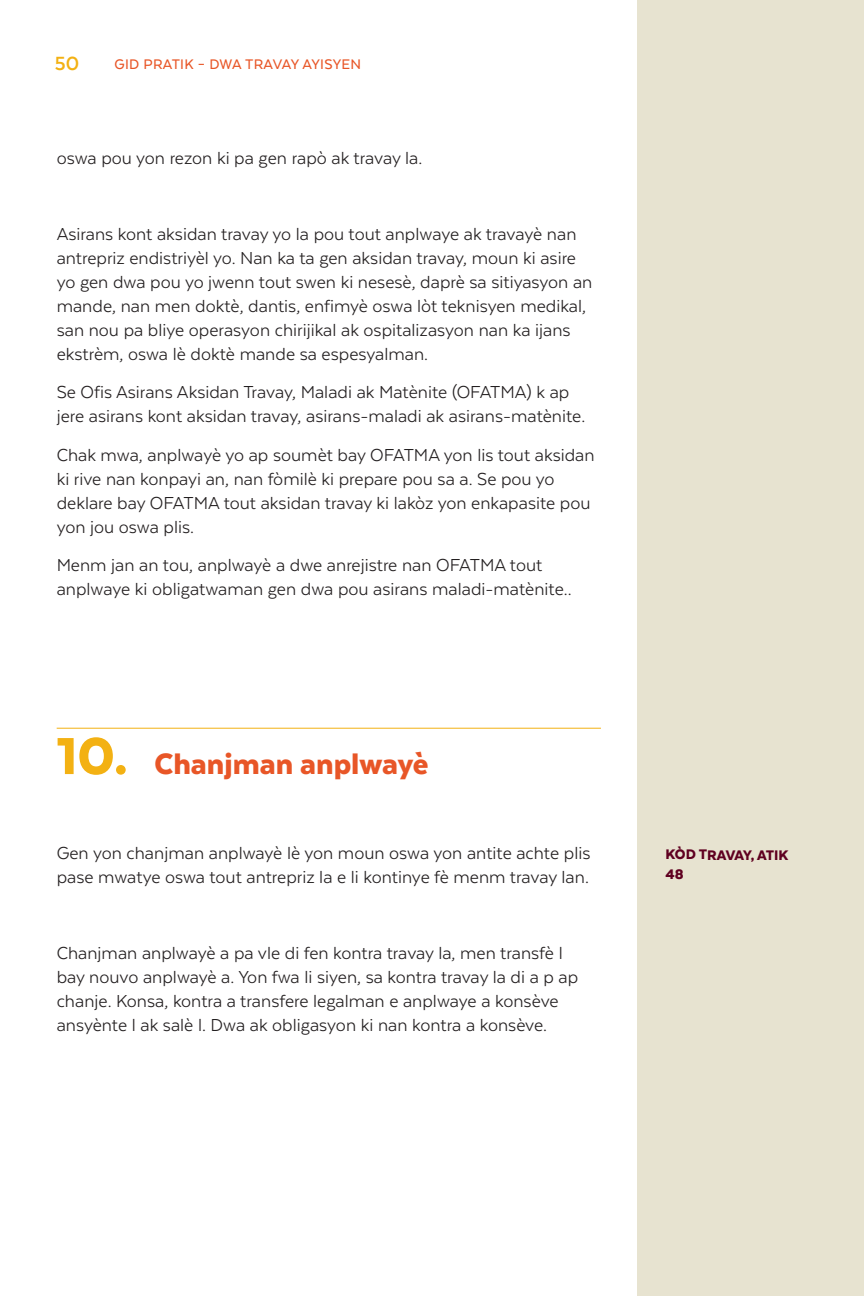
<style>
.page{position:relative;width:864px;height:1296px;background:#fff}
.page>*{position:absolute;margin:0;border:0;box-sizing:border-box;transform-origin:0 0}
.t1{font:900 34px "Texta";color:#e85627}
.t2{font:700 22px "Texta";color:#f3b113}
.t3{font:20px/24px "Texta";color:#231f20}
.t4{font:500 16px "Texta";letter-spacing:.02em;color:#e85627}
.t5{font:900 16px/19.2px "Texta";color:#5f0020}
.s1{font-size:60px;color:#f3b113}
</style>
<div class="page">
<div style="left:637px;top:0;width:227px;height:1296px;background:#e7e3d0"></div>
<hr style="left:57px;top:728px;width:544px;height:1px;background:#f3b113">
<p class="t2" style="left:55px;top:52px;width:26px">50</p>
<p class="t4" style="left:115px;top:56px;width:248px">Gid Pratik – DWA TRAVAY AYI SYEN</p>
<p class="t3" style="left:57px;top:146px;width:367px">oswa pou yon rezon ki pa gen rapò ak travay la.</p>
<p class="t3" style="left:57px;top:222px;width:537px">Asirans kont aksidan travay yo la pou tout anplwaye ak travayè nan antrepriz endistriyèl yo. Nan ka ta gen aksidan travay, moun ki asire yo gen dwa pou yo jwenn tout swen ki nesesè, daprè sa sitiyasyon an mande, nan men doktè, dantis, enfimyè oswa lòt teknisyen medikal, san nou pa bliye operasyon chirijikal ak ospitalizasyon nan ka ijans ekstrèm, oswa lè doktè mande sa espesyalman.</p>
<p class="t3" style="left:57px;top:380px;width:530px">Se Ofis Asirans Aksidan Travay, Maladi ak Matènite (OFATMA) k ap jere asirans kont aksidan travay, asirans-maladi ak asirans-matènite.</p>
<p class="t3" style="left:57px;top:442px;width:540px">Chak mwa, anplwayè yo ap soumèt bay OFATMA yon lis tout aksidan ki rive nan konpayi an, nan fòmilè ki prepare pou sa a. Se pou yo deklare bay OFATMA tout aksidan travay ki lakòz yon enkapasite pou yon jou oswa plis.</p>
<p class="t3" style="left:57px;top:552px;width:517px">Menm jan an tou, anplwayè a dwe anrejistre nan OFATMA tout anplwaye ki obligatwaman gen dwa pou asirans maladi-matènite..</p>
<h1 class="t1" style="left:57px;top:746px;width:373px"><span class="s1">10.</span> Chanjman anplwayè</h1>
<p class="t3" style="left:57px;top:841px;width:535px">Gen yon chanjman anplwayè lè yon moun oswa yon antite achte plis pase mwatye oswa tout antrepriz la e li kontinye fè menm travay lan.</p>
<p class="t3" style="left:57px;top:941px;width:523px">Chanjman anplwayè a pa vle di fen kontra travay la, men transfè l bay nouvo anplwayè a. Yon fwa li siyen, sa kontra travay la di a p ap chanje. Konsa, kontra a transfere legalman e anplwaye a konsève ansyènte l ak salè l. Dwa ak obligasyon ki nan kontra a konsève.</p>
<p class="t5" style="left:666px;top:845px;width:124px">Kòd travay, Atik<br>48</p>
</div>
